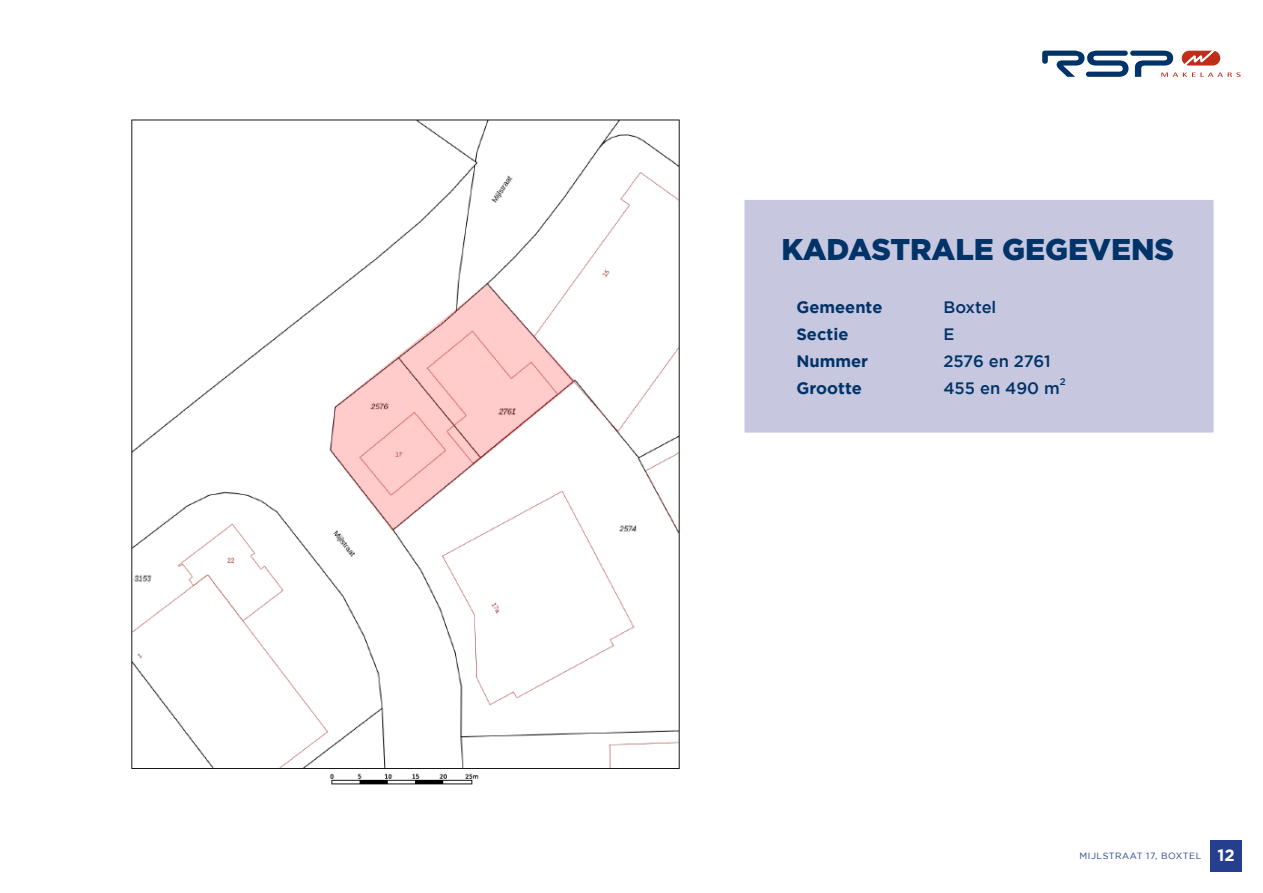
<style>
.page{position:relative;width:1263px;height:893px;background:#fff}
.page>*{position:absolute;margin:0;border:0;box-sizing:border-box;transform-origin:0 0}
.t1{font:900 30px "Gotham";color:#003367}
.t2{font:700 16.5px "Gotham";color:#003367}
.t3{font:500 16.5px "Gotham";color:#003367}
.t4{font:700 16.5px "Gotham";color:#fff}
.t5{font:500 9.6px "Gotham";color:#003367}
.t6{font:9px "Gotham";letter-spacing:.06em;color:#253f8e}
</style>
<div class="page">
<svg style="left:1042px;top:50px;width:199px;height:27px"></svg>
<div style="left:1210px;top:840px;width:32px;height:32px;background:#253f8e"></div>
<img style="left:131px;top:119px;width:549px;height:666px">
<div style="left:737px;top:192px;width:484px;height:248px;background:#c7c7e0;border:8px solid #fff"></div>
<p class="t1" style="left:781px;top:232px;width:394px">KADASTRALE GEGEVENS</p>
<p class="t2" style="left:796px;top:298px;width:88px">Gemeente</p>
<p class="t3" style="left:943px;top:298px;width:54px">Boxtel</p>
<p class="t2" style="left:796px;top:325px;width:54px">Sectie</p>
<p class="t3" style="left:943px;top:325px;width:13px">E</p>
<p class="t2" style="left:796px;top:352px;width:73px">Nummer</p>
<p class="t3" style="left:943px;top:352px;width:109px">2576 en 2761</p>
<p class="t2" style="left:796px;top:379px;width:67px">Grootte</p>
<p class="t3" style="left:943px;top:379px;width:118px">455 en 490 m</p>
<p class="t5" style="left:1060px;top:377px;width:7px">2</p>
<p class="t6" style="left:1079px;top:850px;width:123px">MIJLSTRAAT 17, BOXTEL</p>
<p class="t4" style="left:1217px;top:846px;width:19px">12</p>
</div>
